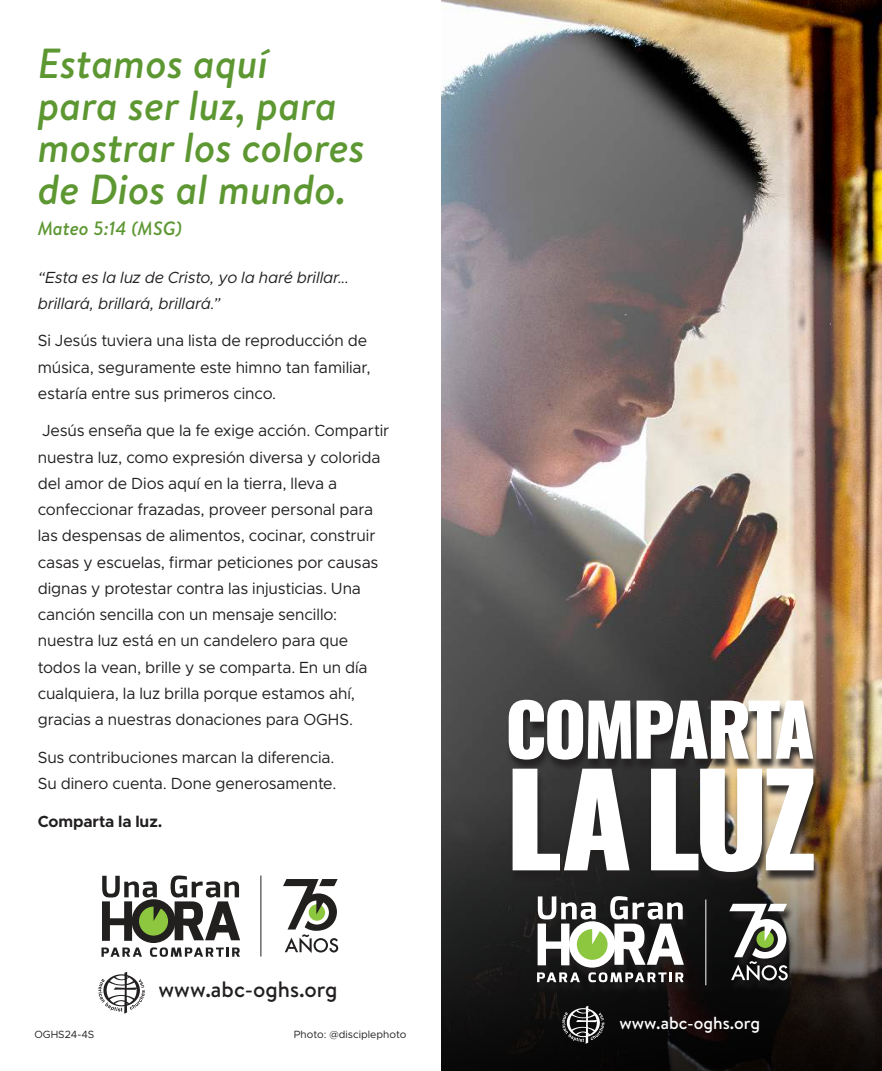
<style>
.page{position:relative;width:882px;height:1071px;background:#fff}
.page>*{position:absolute;margin:0;border:0;box-sizing:border-box;transform-origin:0 0}
.t1{font:800 125.48px "Oswald";color:#fff}
.t2{font:800 71.75px "Oswald";letter-spacing:-.04em;color:#fff}
.t3{font:italic 500 42px/42px "Brandon Text";color:#5d9732}
.t4{font:500 22.4px "Brandon Text";color:#221f1f}
.t5{font:italic 500 19.25px "Brandon Text";color:#5d9732}
.t6{font:500 17.5px "Brandon Text";color:#fff}
.t7{font:16.1px/26.2px "Metropolis";letter-spacing:-.01em;color:#221f1f}
.t8{font:italic 16.1px/26.2px "Metropolis";letter-spacing:-.01em;color:#221f1f}
.t9{font:700 16.1px "Metropolis";letter-spacing:-.005em;color:#221f1f}
.t10{font:10.5px "Metropolis";color:#221f1f}
</style>
<div class="page">
<img style="left:441px;top:0;width:441px;height:795px">
<img style="left:441px;top:795px;width:441px;height:276px">
<svg style="left:98px;top:972px;width:47px;height:42px"></svg>
<svg style="left:562px;top:1006px;width:42px;height:38px"></svg>
<div style="left:507px;top:703px;width:314px;height:182px;background:#221f1f;opacity:.9"></div>
<div style="left:534px;top:899px;width:261px;height:98px;background:#221f1f;opacity:.9"></div>
<svg style="left:729px;top:904px;width:59px;height:77px"></svg>
<hr style="left:705px;top:900px;width:1px;height:85px;background:#fff">
<svg style="left:569px;top:921px;width:46px;height:47px"></svg>
<svg style="left:538px;top:896px;width:146px;height:69px"></svg>
<svg style="left:537px;top:972px;width:43px;height:10px"></svg>
<svg style="left:588px;top:972px;width:96px;height:10px"></svg>
<hr style="left:260px;top:876px;width:1px;height:81px;background:#221f1f">
<svg style="left:283px;top:879px;width:55px;height:74px"></svg>
<div style="left:132px;top:899px;width:43px;height:44px;background:#221f1f;border-radius:50%"></div>
<svg style="left:102px;top:876px;width:138px;height:65px"></svg>
<svg style="left:102px;top:948px;width:40px;height:9px"></svg>
<svg style="left:150px;top:947px;width:90px;height:10px"></svg>
<h3 class="t3" style="left:38px;top:47px;width:329px">Estamos aquí<br>para ser luz, para mostrar los colores de Dios al mundo.</h3>
<p class="t5" style="left:38px;top:222px;width:146px">Mateo 5:14 (MSG)</p>
<p class="t8" style="left:38px;top:265px;width:313px">“Esta es la luz de Cristo, yo la haré brillar... brillará, brillará, brillará.”</p>
<p class="t7" style="left:38px;top:328px;width:334px">Si Jesús tuviera una lista de reproducción de música, seguramente este himno tan familiar, estaría entre sus primeros cinco.</p>
<p class="t7" style="left:38px;top:418px;width:353px">Jesús enseña que la fe exige acción. Compartir nuestra luz, como expresión diversa y colorida del amor de Dios aquí en la tierra, lleva a confeccionar frazadas, proveer personal para las despensas de alimentos, cocinar, construir casas y escuelas, firmar peticiones por causas dignas y protestar contra las injusticias. Una canción sencilla con un mensaje sencillo: nuestra luz está en un candelero para que todos la vean, brille y se comparta. En un día cualquiera, la luz brilla porque estamos ahí, gracias a nuestras donaciones para OGHS.</p>
<p class="t7" style="left:38px;top:744px;width:300px">Sus contribuciones marcan la diferencia.<br>Su dinero cuenta. Done generosamente.</p>
<p class="t9" style="left:38px;top:814px;width:126px">Comparta la luz.</p>
<h3 class="t4" style="left:159px;top:981px;width:181px">www.abc-oghs.org</h3>
<p class="t10" style="left:34px;top:1028px;width:61px">OGHS24-4S</p>
<p class="t10" style="left:294px;top:1028px;width:114px">Photo: @disciplephoto</p>
<h2 class="t2" style="left:505px;top:692px;width:311px">COMPARTA</h2>
<h1 class="t1" style="left:505px;top:754px;width:314px">LA LUZ</h1>
<p class="t6" style="left:620px;top:1016px;width:142px">www.abc-oghs.org</p>
</div>
